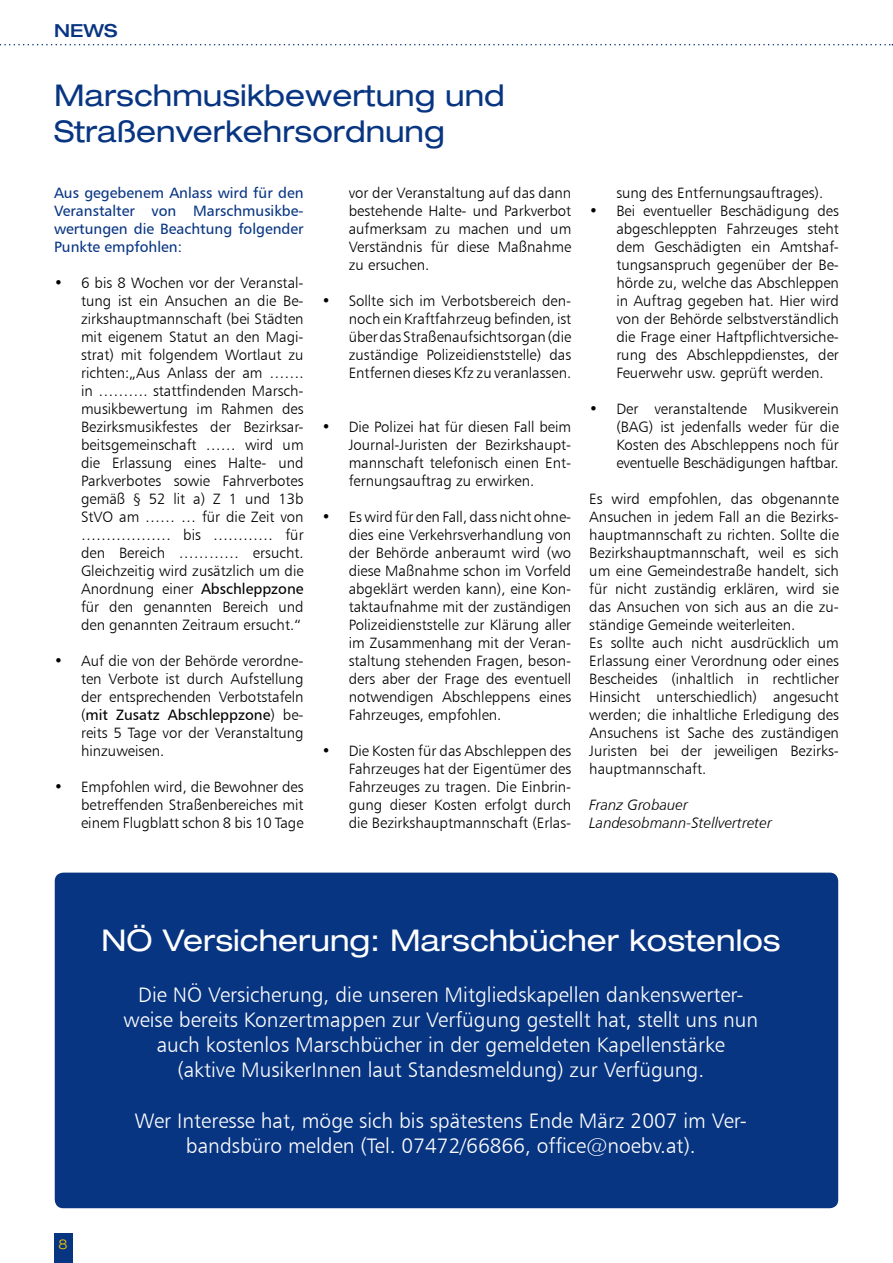
<style>
.page{position:relative;width:893px;height:1263px;background:#fff}
.page>*{position:absolute;margin:0;border:0;box-sizing:border-box;transform-origin:0 0}
.t1{font:expanded 30px/36px "Helvetica Neue LT Std";color:#083582}
.t2{font:expanded 30px "Helvetica Neue LT Std";color:#fff}
.t3{font:21px/25.2px "Humanist 777 BT Light B";color:#fff;text-align:center}
.t4{font:500 expanded 18px "Helvetica Neue LT Std";color:#083582}
.t5{font:15px/18px "Humanist 777 BT Light B";color:#000;text-align:justify}
.t6{font:15px/18px "Humanist 777 BT Roman B";color:#083582;text-align:justify}
.t7{font:15px/18px "Humanist 777 BT Light Italic B";color:#000}
.t8{font:15px "Humanist 777 BT Roman B";color:#000}
.s1{font-family:"Humanist 777 BT Roman B"}
.s2{font-family:"Humanist 777 BT Light B"}
</style>
<div class="page">
<div style="left:54px;top:1233px;width:18px;height:30px;background:#083582"></div>
<svg style="left:0;top:44px;width:893px;height:1px"></svg>
<div style="left:55px;top:873px;width:783px;height:335px;background:#083582;border-radius:9px"></div>
<p class="t4" style="left:54px;top:19px;width:65px">NEWS</p>
<h1 class="t1" style="left:54px;top:77px;width:452px">Marschmusikbewertung und<br>Straßenverkehrsordnung</h1>
<p class="t5" style="left:349px;top:184px;width:224px">vor der Veranstaltung auf das dann bestehende Halte- und Parkverbot aufmerksam zu machen und um Verständnis für diese Maßnahme zu ersuchen.</p>
<p class="t5" style="left:349px;top:292px;width:224px">Sollte sich im Verbotsbereich den&shy;noch ein Kraftfahrzeug befinden, ist über das Straßenaufsichtsorgan (die zuständige Polizeidienststelle) das Entfernen dieses Kfz zu veranlassen.</p>
<p class="t6" style="left:54px;top:183px;width:251px">Aus gegebenem Anlass wird für den Veranstalter von Marschmusikbe&shy;wertungen die Beachtung folgender Punkte empfohlen:</p>
<p class="t5" style="left:81px;top:274px;width:224px">6 bis 8 Wochen vor der Veranstal&shy;tung ist ein Ansuchen an die Be&shy;zirkshauptmannschaft (bei Städten mit eigenem Statut an den Magi&shy;strat) mit folgendem Wortlaut zu richten:„Aus Anlass der am ……. in ………. stattfindenden Marsch&shy;musikbewertung im Rahmen des Bezirksmusikfestes der Bezirksar&shy;beitsgemeinschaft …… wird um die Erlassung eines Halte- und Parkverbotes sowie Fahrverbotes gemäß § 52 lit a) Z 1 und 13b StVO am …… … für die Zeit von ……………… bis ………… für den Bereich ………… ersucht.<br>Gleichzeitig wird zusätzlich um die Anordnung einer <span class="s1">Abschleppzone </span>für den genannten Bereich und den genannten Zeitraum ersucht.“</p>
<p class="t5" style="left:81px;top:652px;width:224px">Auf die von der Behörde verordne&shy;ten Verbote ist durch Aufstellung der entsprechenden Verbotstafeln</p>
<p class="t8" style="left:81px;top:705px;width:224px"><span class="s2">(</span>mit Zusatz Abschleppzone<span class="s2">) be-</span></p>
<p class="t5" style="left:81px;top:724px;width:224px">reits 5 Tage vor der Veranstaltung hinzuweisen.</p>
<p class="t5" style="left:81px;top:778px;width:224px">Empfohlen wird, die Bewohner des betreffenden Straßenbereiches mit einem Flugblatt schon 8 bis 10 Tage</p>
<p class="t5" style="left:54px;top:274px;width:10px">•</p>
<p class="t5" style="left:322px;top:292px;width:10px">•</p>
<p class="t5" style="left:349px;top:418px;width:224px">Die Polizei hat für diesen Fall beim Journal-Juristen der Bezirkshaupt&shy;mannschaft telefonisch einen Ent&shy;fernungsauftrag zu erwirken.</p>
<p class="t5" style="left:349px;top:508px;width:224px">Es wird für den Fall, dass nicht ohne&shy;dies eine Verkehrsverhandlung von der Behörde anberaumt wird (wo diese Maßnahme schon im Vorfeld abgeklärt werden kann), eine Kon&shy;taktaufnahme mit der zuständigen Polizeidienststelle zur Klärung aller im Zusammenhang mit der Veran&shy;staltung stehenden Fragen, beson&shy;ders aber der Frage des eventuell notwendigen Abschleppens eines Fahrzeuges, empfohlen.</p>
<p class="t5" style="left:349px;top:742px;width:224px">Die Kosten für das Abschleppen des Fahrzeuges hat der Eigentümer des Fahrzeuges zu tragen. Die Einbrin&shy;gung dieser Kosten erfolgt durch die Bezirkshauptmannschaft (Erlas-</p>
<p class="t5" style="left:322px;top:418px;width:10px">•</p>
<p class="t5" style="left:322px;top:508px;width:10px">•</p>
<p class="t5" style="left:54px;top:652px;width:10px">•</p>
<p class="t5" style="left:322px;top:742px;width:10px">•</p>
<p class="t5" style="left:54px;top:778px;width:10px">•</p>
<p class="t5" style="left:616px;top:184px;width:224px;text-align:left">sung des Entfernungsauftrages).<br>Bei eventueller Beschädigung des abgeschleppten Fahrzeuges steht dem Geschädigten ein Amtshaf&shy;tungsanspruch gegenüber der Be&shy;hörde zu, welche das Abschleppen in Auftrag gegeben hat. Hier wird von der Behörde selbstverständlich die Frage einer Haftpflichtversiche&shy;rung des Abschleppdienstes, der Feuerwehr usw. geprüft werden.</p>
<p class="t5" style="left:616px;top:400px;width:224px">Der veranstaltende Musikverein (BAG) ist jedenfalls weder für die Kosten des Abschleppens noch für eventuelle Beschädigungen haftbar.</p>
<p class="t5" style="left:589px;top:490px;width:251px;text-align:left">Es wird empfohlen, das obgenannte Ansuchen in jedem Fall an die Bezirks&shy;hauptmannschaft zu richten. Sollte die Bezirkshauptmannschaft, weil es sich um eine Gemeindestraße handelt, sich für nicht zuständig erklären, wird sie das Ansuchen von sich aus an die zu&shy;ständige Gemeinde weiterleiten.<br>Es sollte auch nicht ausdrücklich um Erlassung einer Verordnung oder eines Bescheides (inhaltlich in rechtlicher Hinsicht unterschiedlich) angesucht werden; die inhaltliche Erledigung des Ansuchens ist Sache des zuständigen Juristen bei der jeweiligen Bezirks&shy;hauptmannschaft.</p>
<p class="t7" style="left:589px;top:796px;width:184px">Franz Grobauer<br>Landesobmann-Stellvertreter</p>
<p class="t5" style="left:589px;top:202px;width:10px">•</p>
<p class="t5" style="left:589px;top:400px;width:10px">•</p>
<h1 class="t2" style="left:101px;top:922px;width:681px">NÖ Versicherung: Marschbücher kostenlos</h1>
<p class="t3" style="left:124px;top:982px;width:636px">Die NÖ Versicherung, die unseren Mitgliedskapellen dankenswerter&shy;weise bereits Konzertmappen zur Verfügung gestellt hat, stellt uns nun auch kostenlos Marschbücher in der gemeldeten Kapellenstärke<br>(aktive MusikerInnen laut Standesmeldung) zur Verfügung.</p>
<h2 class="t3" style="left:135px;top:1108px;width:613px">Wer Interesse hat, möge sich bis spätestens Ende März 2007 im Ver&shy;bandsbüro melden (Tel. 07472/66866, office@noebv.at).</h2>
</div>
